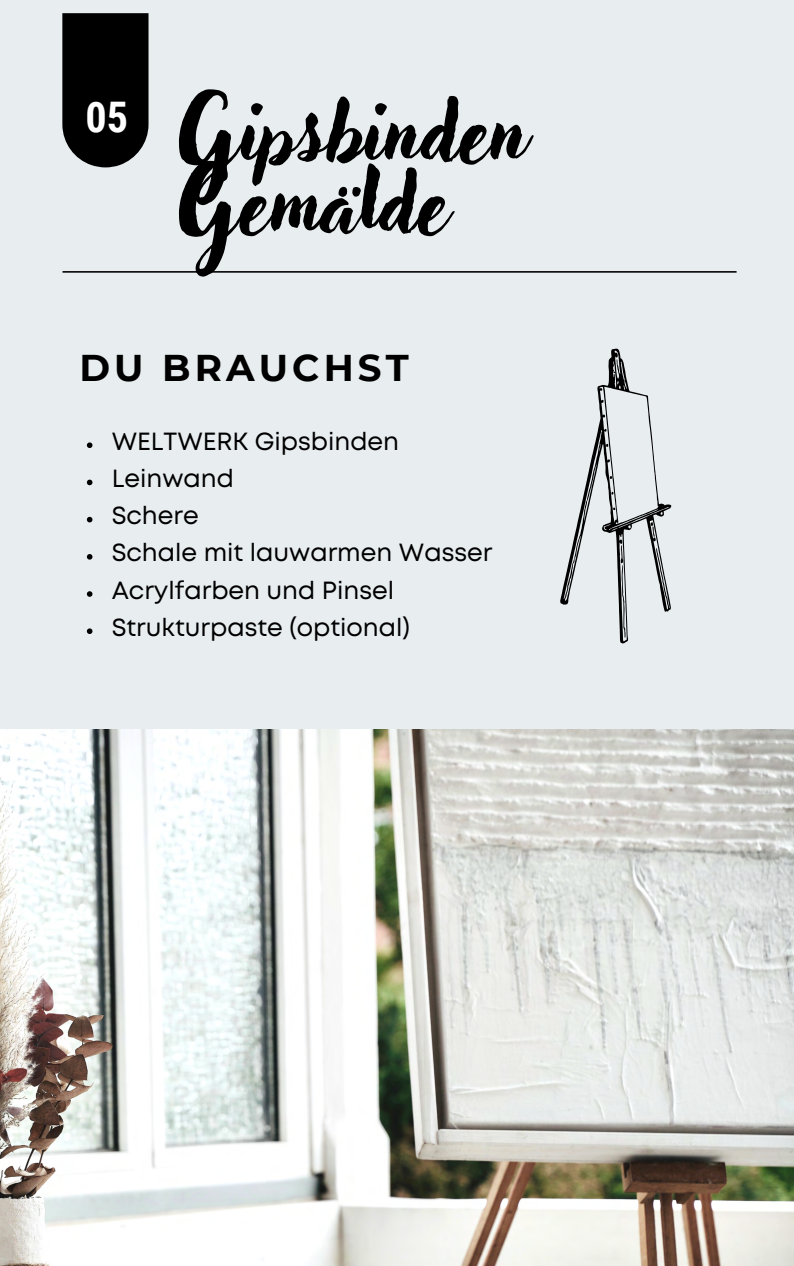
<style>
.page{position:relative;width:794px;height:1266px;background:#fff}
.page>*{position:absolute;margin:0;border:0;box-sizing:border-box;transform-origin:0 0}
.t1{font:85.43px/71.5px "Adlery Pro";color:#000}
.t2{font:700 42.15px "Roboto Condensed";color:#fff}
.t3{font:700 37.2px "Montserrat";letter-spacing:.11em;color:#000}
.t4{font:24.75px/37.2px "Mont";color:#000}
</style>
<div class="page">
<div style="left:0;top:0;width:793px;height:1266px;background:#e8edf0"></div>
<svg style="left:62px;top:13px;width:86px;height:154px;background:#0e0e0e"></svg>
<svg style="left:62px;top:271px;width:674px;height:2px"></svg>
<svg style="left:560px;top:348px;width:112px;height:295px"></svg>
<img style="left:0;top:730px;width:793px;height:536px">
<svg style="left:87px;top:442px;width:5px;height:6px"></svg>
<svg style="left:87px;top:480px;width:5px;height:5px"></svg>
<svg style="left:87px;top:517px;width:5px;height:5px"></svg>
<svg style="left:87px;top:554px;width:5px;height:5px"></svg>
<svg style="left:87px;top:591px;width:5px;height:6px"></svg>
<svg style="left:87px;top:628px;width:5px;height:6px"></svg>
<h2 class="t2" style="left:86px;top:93px;width:44px">05</h2>
<h1 class="t1" style="left:179px;top:103px;width:349px">Gipsbinden<br>Gemälde</h1>
<h3 class="t3" style="left:79px;top:345px;width:330px">DU BRAUCHST</h3>
<p class="t4" style="left:112px;top:424px;width:382px">WELTWERK Gipsbinden<br>Leinwand<br>Schere<br>Schale mit lauwarmen Wasser<br>Acrylfarben und Pinsel<br>Strukturpaste (optional)</p>
</div>
